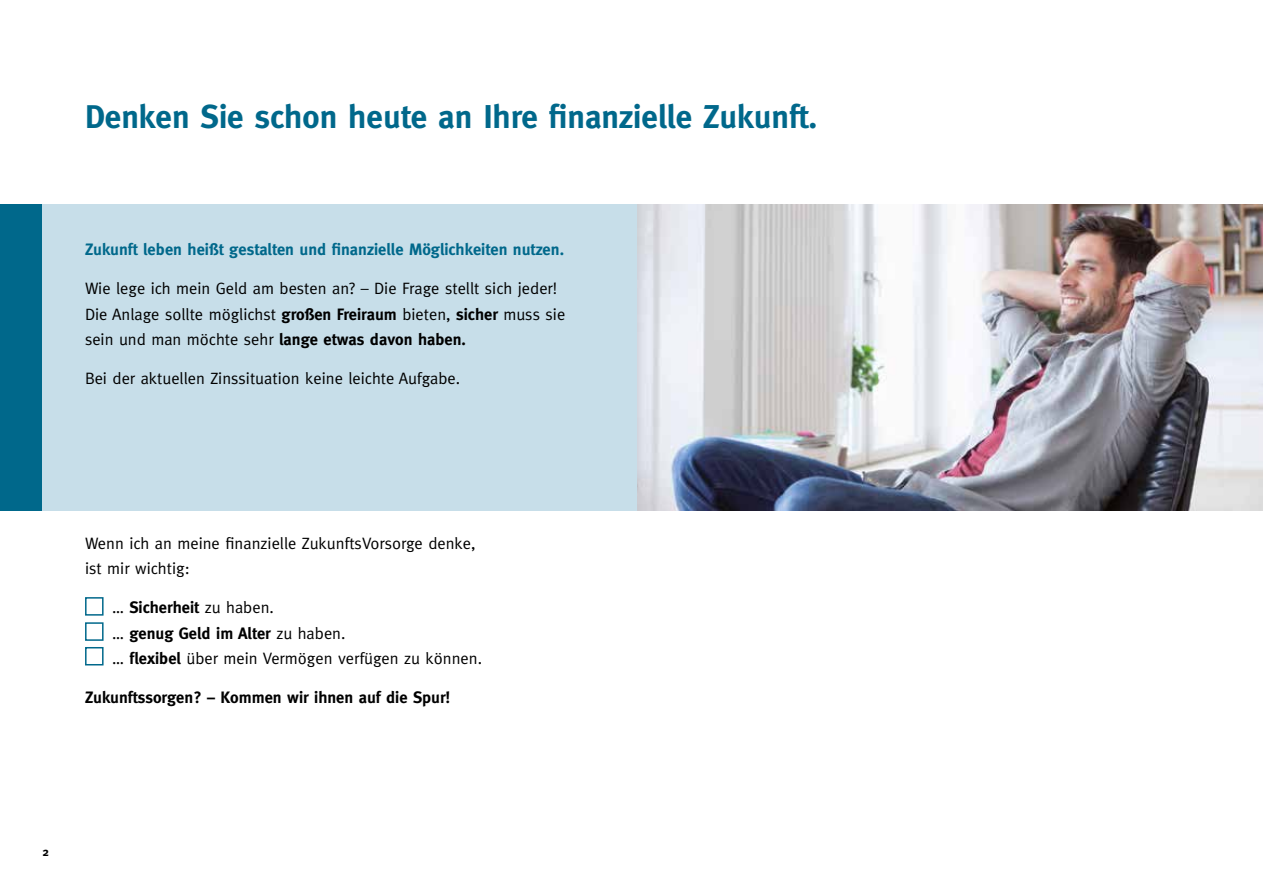
<style>
.page{position:relative;width:1263px;height:893px;background:#fff}
.page>*{position:absolute;margin:0;border:0;box-sizing:border-box;transform-origin:0 0}
.t1{font:700 33px "Meta";color:#00688b}
.t2{font:16.5px/25.5px "Meta";color:#000}
.t3{font:700 16.5px "Meta";color:#00688b}
.t4{font:700 16.5px "Meta";color:#000}
.t5{font:700 12px "Meta";color:#000}
.s1{font-weight:700}
</style>
<div class="page">
<div style="left:0;top:204px;width:43px;height:306px;background:#00688b"></div>
<div style="left:43px;top:204px;width:595px;height:306px;background:#c7dee9"></div>
<img style="left:638px;top:204px;width:625px;height:306px">
<div style="left:85px;top:597px;width:19px;height:19px;border:2px solid #00688b"></div>
<div style="left:85px;top:622px;width:19px;height:19px;border:2px solid #00688b"></div>
<div style="left:85px;top:647px;width:19px;height:18px;border:2px solid #00688b"></div>
<h1 class="t1" style="left:85px;top:97px;width:734px">Denken Sie schon heute an Ihre finanzielle Zukunft.</h1>
<p class="t3" style="left:85px;top:240px;width:480px">Zukunft leben heißt gestalten und finanzielle Möglichkeiten nutzen.</p>
<p class="t2" style="left:85px;top:275px;width:482px">Wie lege ich mein Geld am besten an? – Die Frage stellt sich jeder!<br>Die Anlage sollte möglichst <span class="s1">großen Freiraum</span> bieten, <span class="s1">sicher</span> muss sie sein und man möchte sehr <span class="s1">lange etwas davon haben.</span></p>
<p class="t2" style="left:85px;top:365px;width:377px">Bei der aktuellen Zinssituation keine leichte Aufgabe.</p>
<p class="t2" style="left:85px;top:530px;width:392px">Wenn ich an meine finanzielle ZukunftsVorsorge denke, ist mir wichtig:</p>
<p class="t2" style="left:113px;top:595px;width:371px">… <span class="s1">Sicherheit</span> zu haben.<br>… <span class="s1">genug Geld im Alter</span> zu haben.<br>… <span class="s1">flexibel</span> über mein Vermögen verfügen zu können.</p>
<p class="t4" style="left:85px;top:688px;width:366px">Zukunftssorgen? – Kommen wir ihnen auf die Spur!</p>
<p class="t5" style="left:43px;top:844px;width:8px">2</p>
</div>
